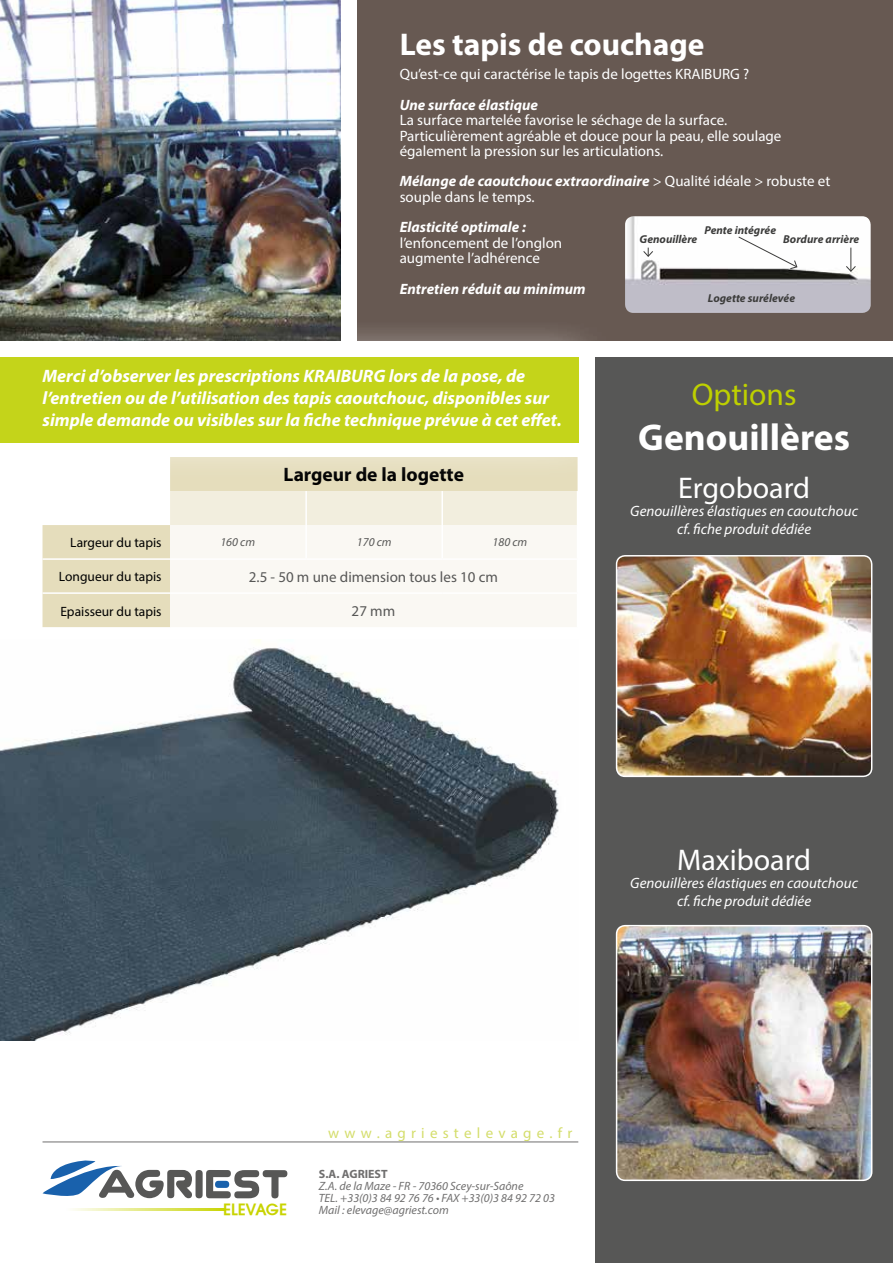
<style>
.page{position:relative;width:893px;height:1263px;background:#fff}
.page>*{position:absolute;margin:0;border:0;box-sizing:border-box;transform-origin:0 0}
.t1{font:700 37.5px "Myriad Pro";color:#fff}
.t2{font:700 31.5px "Myriad Pro";color:#fff}
.t3{font:31.5px "Myriad Pro";color:#bed000}
.t4{font:30px "Myriad Pro";color:#fff}
.t5{font:700 19.5px "Myriad Pro";color:#000}
.t6{font:italic 700 18px/21.6px "Myriad Pro";color:#fff}
.t7{font:17.1px "Avant Garde ITCTT Demi";color:#c8d300}
.t8{font:15px/15.3px "Myriad Pro";color:#fff}
.t9{font:italic 15px/18px "Myriad Pro";color:#fff;text-align:center}
.t10{font:italic 700 15px "Myriad Pro";color:#fff}
.t11{font:15px "Myriad Pro";color:#575756}
.t12{font:15px "Myriad Pro";letter-spacing:.35em;color:#d4dd6a}
.t13{font:13.5px "Myriad Pro";color:#000}
.t14{font:italic 12px/12px "Myriad Pro";color:#706f6f}
.t15{font:italic 12px "Myriad Pro";color:#575756}
.t16{font:700 12px "Myriad Pro";color:#706f6f}
.t17{font:italic 700 11.55px "Myriad Pro";color:#3c3c3b}
.s1{font-weight:700;font-style:italic}
</style>
<div class="page">
<img style="left:0;top:0;width:340px;height:318px">
<div style="left:357px;top:0;width:536px;height:340px;background:#675952"></div>
<svg style="left:43px;top:482px;width:535px;height:145px;fill:#e5ddbc"></svg>
<svg style="left:170px;top:491px;width:407px;height:136px"></svg>
<hr style="left:305px;top:491px;width:2px;height:34px;background:#fff">
<hr style="left:441px;top:491px;width:2px;height:34px;background:#fff">
<hr style="left:577px;top:491px;width:1px;height:34px;background:#fff">
<hr style="left:305px;top:525px;width:2px;height:33px;background:#fff">
<hr style="left:441px;top:525px;width:2px;height:33px;background:#fff">
<hr style="left:577px;top:525px;width:1px;height:33px;background:#fff">
<hr style="left:577px;top:560px;width:1px;height:32px;background:#fff">
<hr style="left:577px;top:594px;width:1px;height:33px;background:#fff">
<hr style="left:43px;top:558px;width:127px;height:2px;background:#fff">
<hr style="left:170px;top:558px;width:136px;height:2px;background:#fff">
<hr style="left:306px;top:558px;width:136px;height:2px;background:#fff">
<hr style="left:442px;top:558px;width:136px;height:2px;background:#fff">
<hr style="left:43px;top:592px;width:127px;height:2px;background:#fff">
<hr style="left:170px;top:592px;width:136px;height:2px;background:#fff">
<hr style="left:306px;top:592px;width:136px;height:2px;background:#fff">
<hr style="left:442px;top:592px;width:136px;height:2px;background:#fff">
<svg style="left:0;top:318px;width:618px;height:164px"></svg>
<div style="left:0;top:357px;width:578px;height:85px;background:#c4d41a"></div>
<div style="left:595px;top:357px;width:298px;height:906px;background:#575756"></div>
<div style="left:196px;top:1170px;width:7px;height:28px;background:#575756;border-radius:4px"></div>
<svg style="left:43px;top:1160px;width:149px;height:39px"></svg>
<svg style="left:206px;top:1170px;width:81px;height:28px"></svg>
<div style="left:215px;top:1181px;width:14px;height:7px;background:#1961ac;border-radius:4px"></div>
<svg style="left:73px;top:1208px;width:153px;height:2px"></svg>
<hr style="left:43px;top:1142px;width:535px;height:1px;background:#706f6f">
<img style="left:617px;top:926px;width:255px;height:254px">
<div style="left:616px;top:925px;width:256px;height:256px;border:2px solid #fff;border-radius:9px"></div>
<img style="left:617px;top:556px;width:255px;height:220px">
<div style="left:616px;top:555px;width:256px;height:222px;border:2px solid #fff;border-radius:9px"></div>
<img style="left:625px;top:216px;width:246px;height:97px">
<svg style="left:643px;top:248px;width:10px;height:9px"></svg>
<svg style="left:846px;top:248px;width:10px;height:24px"></svg>
<svg style="left:738px;top:236px;width:59px;height:33px;background:#f5f5f5"></svg>
<img style="left:0;top:640px;width:559px;height:400px">
<h2 class="t2" style="left:400px;top:24px;width:306px">Les tapis de couchage</h2>
<p class="t8" style="left:400px;top:66px;width:351px">Qu’est-ce qui caractérise le tapis de logettes KRAIBURG ?</p>
<p class="t10" style="left:400px;top:95px;width:140px">Une surface élastique</p>
<p class="t8" style="left:400px;top:112px;width:383px">La surface martelée favorise le séchage de la surface.<br>Particulièrement agréable et douce pour la peau, elle soulage également la pression sur les articulations.</p>
<p class="t8" style="left:400px;top:173px;width:432px"><span class="s1">Mélange de caoutchouc extraordinaire</span> &gt; Qualité idéale &gt; robuste et souple dans le temps.</p>
<p class="t10" style="left:400px;top:217px;width:128px">Elasticité optimale :</p>
<p class="t8" style="left:400px;top:235px;width:164px">l’enfoncement de l’onglon augmente l’adhérence</p>
<p class="t10" style="left:400px;top:279px;width:187px">Entretien réduit au minimum</p>
<p class="t17" style="left:704px;top:223px;width:73px">Pente intégrée</p>
<p class="t17" style="left:640px;top:231px;width:59px">Genouillère</p>
<p class="t17" style="left:783px;top:231px;width:78px">Bordure arrière</p>
<p class="t17" style="left:708px;top:291px;width:89px">Logette surélevée</p>
<p class="t6" style="left:43px;top:365px;width:521px">Merci d’observer les prescriptions KRAIBURG lors de la pose, de l’entretien ou de l’utilisation des tapis caoutchouc, disponibles sur simple demande ou visibles sur la fiche technique prévue à cet effet.</p>
<h3 class="t5" style="left:284px;top:462px;width:182px">Largeur de la logette</h3>
<p class="t13" style="left:70px;top:534px;width:93px">Largeur du tapis</p>
<p class="t15" style="left:220px;top:535px;width:36px">160 cm</p>
<p class="t15" style="left:357px;top:535px;width:36px">170 cm</p>
<p class="t15" style="left:493px;top:535px;width:36px">180 cm</p>
<p class="t13" style="left:59px;top:568px;width:104px">Longueur du tapis</p>
<p class="t11" style="left:249px;top:567px;width:250px">2.5 - 50 m une dimension tous les 10 cm</p>
<p class="t13" style="left:60px;top:603px;width:103px">Epaisseur du tapis</p>
<p class="t11" style="left:352px;top:602px;width:45px">27 mm</p>
<h2 class="t3" style="left:692px;top:375px;width:106px">Options</h2>
<h1 class="t1" style="left:638px;top:413px;width:213px">Genouillères</h1>
<h3 class="t4" style="left:678px;top:470px;width:133px">Ergoboard</h3>
<p class="t9" style="left:630px;top:502px;width:229px">Genouillères élastiques en caoutchouc cf. fiche produit dédiée</p>
<h3 class="t4" style="left:677px;top:842px;width:136px">Maxiboard</h3>
<p class="t9" style="left:630px;top:874px;width:229px">Genouillères élastiques en caoutchouc cf. fiche produit dédiée</p>
<p class="t7" style="left:223px;top:1199px;width:65px">ELEVAGE</p>
<p class="t12" style="left:328px;top:1124px;width:246px">www.agriestelevage.fr</p>
<p class="t16" style="left:319px;top:1166px;width:70px">S.A. AGRIEST</p>
<p class="t14" style="left:319px;top:1180px;width:238px">Z.A. de la Maze - FR - 70360 Scey-sur-Saône<br>TEL. +33(0)3 84 92 76 76 • FAX +33(0)3 84 92 72 03<br>Mail : elevage@agriest.com</p>
</div>
